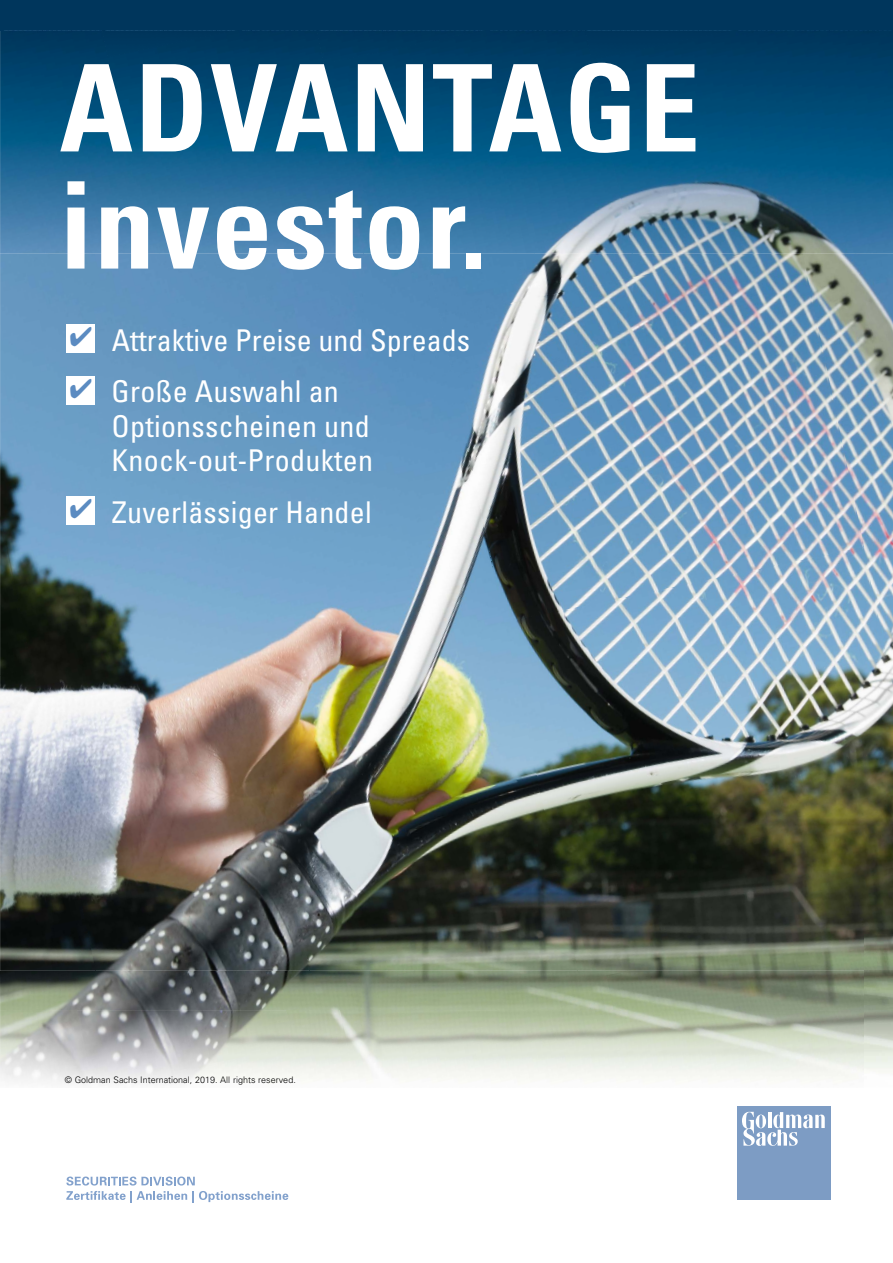
<style>
.page{position:relative;width:893px;height:1263px;background:#fff}
.page>*{position:absolute;margin:0;border:0;box-sizing:border-box;transform-origin:0 0}
.t1{font:700 condensed 120.9px/117.1px "Univers";letter-spacing:.015em;color:#fff}
.t2{font:condensed 30px/51.4px "Univers";letter-spacing:.01em;color:#fff}
.t3{font:300 9px "Univers";color:#000}
</style>
<div class="page">
<img style="left:578px;top:623px;width:315px;height:348px">
<img style="left:310px;top:422px;width:268px;height:549px">
<img style="left:0;top:254px;width:310px;height:717px">
<img style="left:0;top:668px;width:96px;height:303px">
<img style="left:802px;top:433px;width:91px;height:256px">
<img style="left:440px;top:254px;width:424px;height:369px">
<img style="left:855px;top:254px;width:38px;height:179px">
<img style="left:0;top:514px;width:32px;height:161px">
<img style="left:162px;top:254px;width:289px;height:168px">
<img style="left:427px;top:254px;width:117px;height:64px">
<img style="left:534px;top:254px;width:212px;height:42px">
<img style="left:159px;top:254px;width:81px;height:16px">
<img style="left:613px;top:971px;width:252px;height:39px">
<img style="left:405px;top:971px;width:208px;height:39px">
<img style="left:197px;top:971px;width:208px;height:39px">
<img style="left:604px;top:971px;width:25px;height:5px">
<img style="left:0;top:971px;width:197px;height:39px">
<img style="left:396px;top:971px;width:20px;height:4px">
<svg style="left:187px;top:971px;width:14px;height:2px"></svg>
<img style="left:93px;top:1010px;width:193px;height:74px">
<img style="left:286px;top:1010px;width:70px;height:78px">
<img style="left:0;top:1010px;width:93px;height:75px">
<div style="left:0;top:0;width:893px;height:30px;background:#00365c"></div>
<img style="left:633px;top:30px;width:260px;height:224px">
<img style="left:364px;top:30px;width:269px;height:224px">
<img style="left:149px;top:30px;width:215px;height:224px">
<img style="left:0;top:30px;width:149px;height:224px">
<div style="left:585px;top:30px;width:148px;height:30px;background:#00395f"></div>
<div style="left:316px;top:30px;width:169px;height:34px;background:#003a60"></div>
<div style="left:102px;top:30px;width:135px;height:27px;background:#00395f"></div>
<div style="left:737px;top:1106px;width:93px;height:94px;background:#7d9cc4"></div>
<svg style="left:742px;top:1112px;width:83px;height:34px"></svg>
<svg style="left:66px;top:1176px;width:129px;height:9px"></svg>
<svg style="left:66px;top:1191px;width:222px;height:12px"></svg>
<div style="left:67px;top:324px;width:28px;height:29px;background:#fff"></div>
<div style="left:67px;top:376px;width:28px;height:28px;background:#fff"></div>
<div style="left:67px;top:496px;width:28px;height:29px;background:#fff"></div>
<img style="left:865px;top:934px;width:28px;height:139px">
<svg style="left:70px;top:353px;width:21px;height:23px"></svg>
<h1 class="t1" style="left:59px;top:49px;width:642px">ADVANTAGE investor.</h1>
<p class="t2" style="left:112px;top:314px;width:360px">Attraktive Preise und Spreads<br>Große Auswahl an</p>
<p class="t2" style="left:112px;top:409px;width:263px;line-height:34.5px">Optionsscheinen und<br>Knock-out-Produkten</p>
<p class="t2" style="left:112px;top:486px;width:262px">Zuverlässiger Handel</p>
<p class="t3" style="left:65px;top:1075px;width:233px">© Goldman Sachs International, 2019. All rights reserved.</p>
</div>
